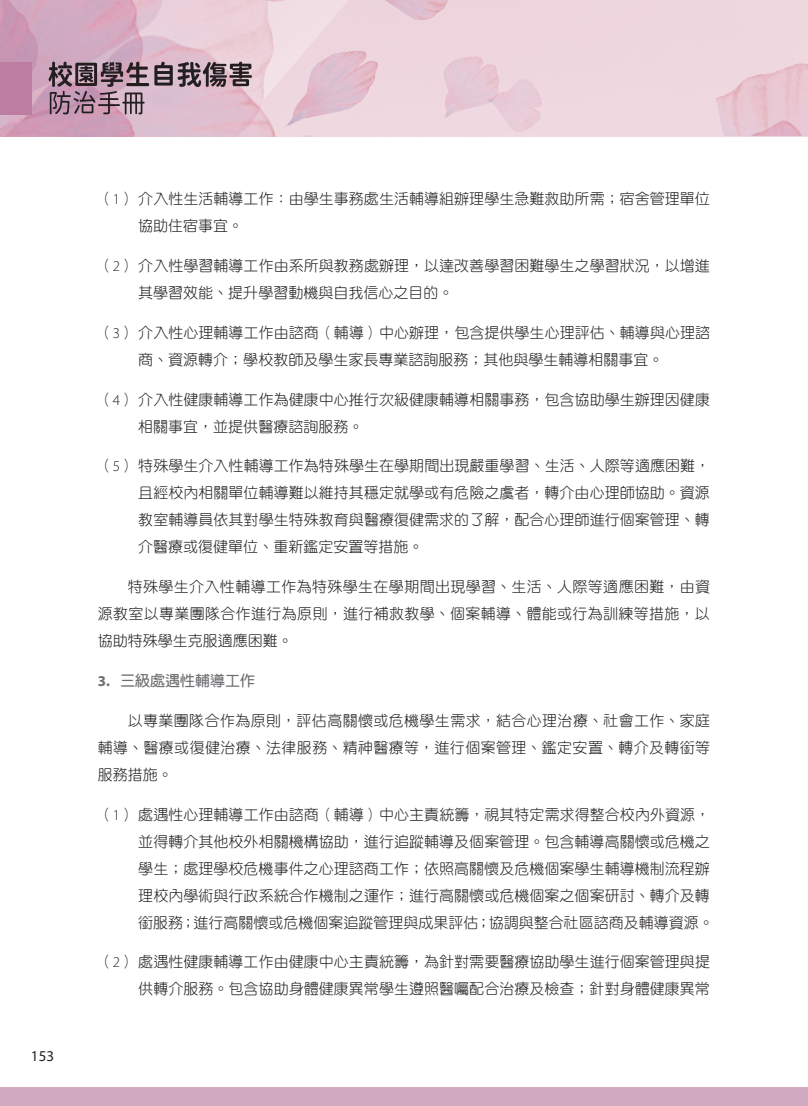
<style>
.page{position:relative;width:808px;height:1106px;background:#fff}
.page>*{position:absolute;margin:0;border:0;box-sizing:border-box;transform-origin:0 0}
.t1{font:15px/27px "DF Yuan Std W3";letter-spacing:.005em;color:#231f20}
.t2{font:15px "DF Yuan Std W7";color:#6c6d70}
.t3{font:15px "Myriad Pro";color:#231f20}
.s1{font-family:"Myriad Pro";font-weight:300}
.s2{font-family:"Myriad Pro";font-weight:700}
</style>
<div class="page">
<img style="left:690px;top:0;width:118px;height:136px">
<img style="left:0;top:0;width:580px;height:136px">
<div style="left:0;top:1087px;width:808px;height:19px;background:#d2aac0"></div>
<svg style="left:49px;top:62px;width:203px;height:52px;background:#a28795"></svg>
<div style="left:0;top:62px;width:32px;height:52px;background:#bd7da0"></div>
<p class="t3" style="left:31px;top:1047px;width:25px">153</p>
<p class="t1" style="left:138px;top:185px;width:573px;text-indent:-40px">（<span class="s1">1</span>）介入性生活輔導工作：由學生事務處生活輔導組辦理學生急難救助所需；宿舍管理單位協助住宿事宜。</p>
<p class="t1" style="left:138px;top:252px;width:573px;text-indent:-40px">（<span class="s1">2</span>）介入性學習輔導工作由系所與教務處辦理，以達改善學習困難學生之學習狀況，以增進其學習效能、提升學習動機與自我信心之目的。</p>
<p class="t1" style="left:98px;top:319px;width:614px;text-align:center">（<span class="s1">3</span>）介入性心理輔導工作由諮商（輔導）中心辦理，包含提供學生心理評估、輔導與心理諮商、資源轉介；學校教師及學生家長專業諮詢服務；其他與學生輔導相關事宜。</p>
<p class="t1" style="left:138px;top:385px;width:573px;text-indent:-40px">（<span class="s1">4</span>）介入性健康輔導工作為健康中心推行次級健康輔導相關事務，包含協助學生辦理因健康相關事宜，並提供醫療諮詢服務。</p>
<p class="t1" style="left:138px;top:452px;width:573px;text-align:justify;text-indent:-40px">（<span class="s1">5</span>）特殊學生介入性輔導工作為特殊學生在學期間出現嚴重學習、生活、人際等適應困難，且經校內相關單位輔導難以維持其穩定就學或有危險之虞者，轉介由心理師協助。資源教室輔導員依其對學生特殊教育與醫療復健需求的了解，配合心理師進行個案管理、轉介醫療或復健單位、重新鑑定安置等措施。</p>
<p class="t1" style="left:98px;top:573px;width:614px;text-align:justify;text-indent:30px">特殊學生介入性輔導工作為特殊學生在學期間出現學習、生活、人際等適應困難，由資源教室以專業團隊合作進行為原則，進行補救教學、個案輔導、體能或行為訓練等措施，以協助特殊學生克服適應困難。</p>
<p class="t2" style="left:98px;top:672px;width:159px"><span class="s2">3.</span> 三級處遇性輔導工作</p>
<p class="t1" style="left:98px;top:706px;width:614px;text-align:justify;text-indent:30px">以專業團隊合作為原則，評估高關懷或危機學生需求，結合心理治療、社會工作、家庭輔導、醫療或復健治療、法律服務、精神醫療等，進行個案管理、鑑定安置、轉介及轉銜等服務措施。</p>
<p class="t1" style="left:138px;top:800px;width:577px;text-indent:-40px">（<span class="s1">1</span>）處遇性心理輔導工作由諮商（輔導）中心主責統籌，視其特定需求得整合校內外資源，並得轉介其他校外相關機構協助，進行追蹤輔導及個案管理。包含輔導高關懷或危機之學生；處理學校危機事件之心理諮商工作；依照高關懷及危機個案學生輔導機制流程辦理校內學術與行政系統合作機制之運作；進行高關懷或危機個案之個案研討、轉介及轉銜服務；進行高關懷或危機個案追蹤管理與成果評估；協調與整合社區諮商及輔導資源。</p>
<p class="t1" style="left:98px;top:948px;width:614px;text-align:right">（<span class="s1">2</span>）處遇性健康輔導工作由健康中心主責統籌，為針對需要醫療協助學生進行個案管理與提供轉介服務。包含協助身體健康異常學生遵照醫囑配合治療及檢查；針對身體健康異常</p>
</div>
